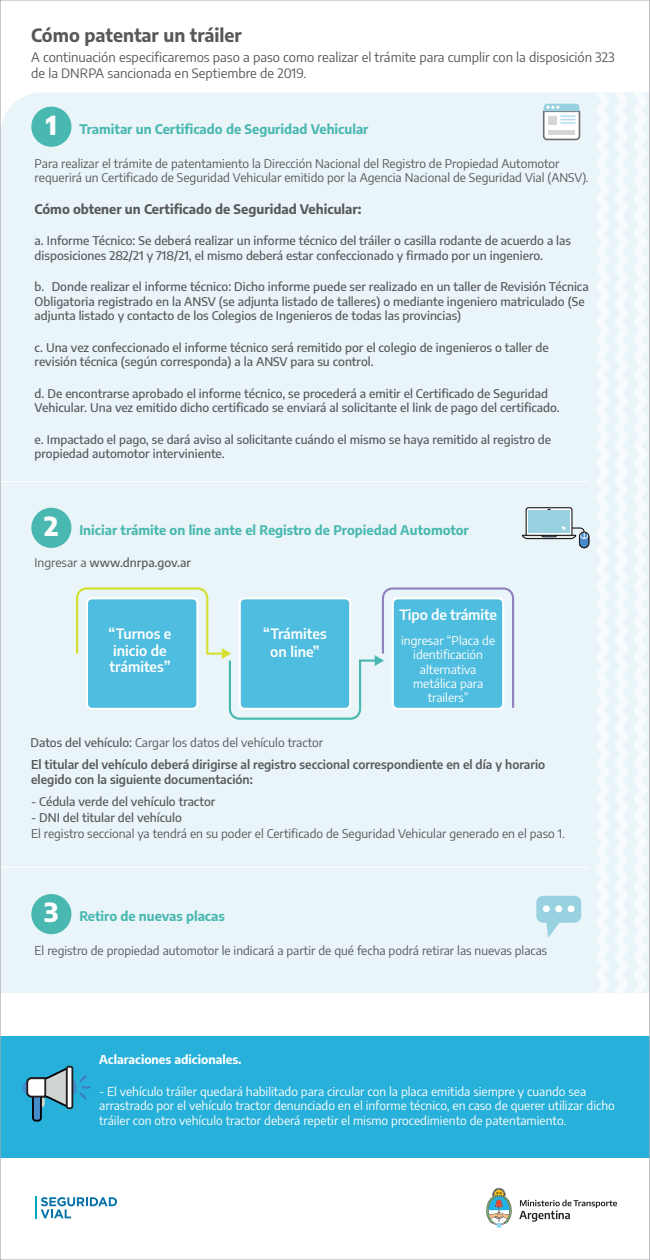
<style>
.page{position:relative;width:650px;height:1260px;background:#fff}
.page>*{position:absolute;margin:0;border:0;box-sizing:border-box;transform-origin:0 0}
.t1{font:700 18px "Encode Sans";color:#57585a}
.t2{font:600 14px/16.8px "Encode Sans";color:#fff}
.t3{font:13px/15.6px "Encode Sans";color:#57585a}
.t4{font:700 13px "Encode Sans";color:#49b8b1}
.t5{font:700 13px "Encode Sans";color:#57585a}
.t6{font:500 12px/14.4px "Encode Sans";color:#57585a}
.t7{font:12px/14.4px "Encode Sans";color:#57585a}
.t8{font:12px/14.4px "Encode Sans";color:#fff}
.t9{font:600 12px/22.1px "Encode Sans";color:#57585a}
.t10{font:700 12px "Encode Sans";color:#fff}
.s1{font-weight:800;font-size:25.9px;color:#fff}
.s2{font-weight:400}
.s3{font-weight:500}
</style>
<div class="page">
<div style="left:1px;top:1036px;width:649px;height:121px;background:#27b0d9"></div>
<div style="left:2px;top:92px;width:594px;height:901px;background:#eaf5f9"></div>
<svg style="left:486px;top:1187px;width:26px;height:41px"></svg>
<svg style="left:519px;top:1199px;width:98px;height:22px"></svg>
<svg style="left:542px;top:104px;width:39px;height:37px"></svg>
<div style="left:596px;top:92px;width:52px;height:901px;background:#f0f7fa"></div>
<hr style="left:2px;top:481px;width:586px;height:1px;background:#fff">
<hr style="left:2px;top:867px;width:586px;height:1px;background:#fff">
<div style="left:31px;top:107px;width:40px;height:40px;background:#49b8b1;border-radius:50%"></div>
<div style="left:31px;top:508px;width:40px;height:40px;background:#49b8b1;border-radius:50%"></div>
<div style="left:31px;top:894px;width:40px;height:40px;background:#49b8b1;border-radius:50%"></div>
<div style="left:579px;top:532px;width:10px;height:16px;background:#458cca;border-radius:5px"></div>
<div style="left:579px;top:532px;width:10px;height:16px;border:1px solid #231f20;border-radius:5px"></div>
<svg style="left:521px;top:507px;width:68px;height:32px;background:#aac7d0"></svg>
<svg style="left:76px;top:587px;width:438px;height:133px;background:#8ad1e5"></svg>
<svg style="left:536px;top:896px;width:45px;height:42px;background:#b5dee9"></svg>
<div style="left:543px;top:905px;width:7px;height:7px;background:#fff;border-radius:50%"></div>
<div style="left:555px;top:905px;width:7px;height:7px;background:#fff;border-radius:50%"></div>
<div style="left:568px;top:905px;width:7px;height:7px;background:#fff;border-radius:50%"></div>
<div style="left:66px;top:1065px;width:7px;height:44px;border:2px solid #231f20;border-radius:2px"></div>
<svg style="left:23px;top:1066px;width:94px;height:153px"></svg>
<h1 class="t1" style="left:31px;top:22px;width:212px">Cómo patentar un tráiler</h1>
<p class="t3" style="left:31px;top:49px;width:585px">A continuación especificaremos paso a paso como realizar el trámite para cumplir con la disposición 323 de la DNRPA sancionada en Septiembre de 2019.</p>
<p class="t4" style="left:46px;top:119px;width:324px"><span class="s1">1</span> Tramitar un Certificado de Seguridad Vehicular</p>
<p class="t7" style="left:35px;top:156px;width:556px">Para realizar el trámite de patentamiento la Dirección Nacional del Registro de Propiedad Automotor requerirá un Certificado de Seguridad Vehicular emitido por la Agencia Nacional de Seguridad Vial (ANSV).</p>
<p class="t5" style="left:35px;top:199px;width:328px">Cómo obtener un Certificado de Seguridad Vehicular:</p>
<p class="t6" style="left:35px;top:233px;width:538px">a. Informe Técnico: Se deberá realizar un informe técnico del tráiler o casilla rodante de acuerdo a las disposiciones 282/21 y 718/21, el mismo deberá estar confeccionado y firmado por un ingeniero.</p>
<p class="t6" style="left:35px;top:279px;width:556px">b. Donde realizar el informe técnico: Dicho informe puede ser realizado en un taller de Revisión Técnica<br>Obligatoria registrado en la ANSV (se adjunta listado de talleres) o mediante ingeniero matriculado (Se adjunta listado y contacto de los Colegios de Ingenieros de todas las provincias)</p>
<p class="t6" style="left:35px;top:339px;width:516px">c. Una vez confeccionado el informe técnico será remitido por el colegio de ingenieros o taller de revisión técnica (según corresponda) a la ANSV para su control.</p>
<p class="t6" style="left:35px;top:385px;width:527px">d. De encontrarse aprobado el informe técnico, se procederá a emitir el Certificado de Seguridad<br>Vehicular. Una vez emitido dicho certificado se enviará al solicitante el link de pago del certificado.</p>
<p class="t6" style="left:35px;top:431px;width:518px">e. Impactado el pago, se dará aviso al solicitante cuándo el mismo se haya remitido al registro de propiedad automotor interviniente.</p>
<p class="t4" style="left:44px;top:520px;width:426px"><span class="s1">2</span> Iniciar trámite on line ante el Registro de Propiedad Automotor</p>
<p class="t6" style="left:35px;top:554px;width:158px"><span class="s2">Ingresar a</span> www.dnrpa.gov.ar</p>
<p class="t2" style="left:109px;top:624px;width:64px">“Turnos e inicio de trámites”</p>
<p class="t2" style="left:263px;top:624px;width:65px;line-height:18.2px;text-align:center">“Trámites on line”</p>
<p class="t2" style="left:399px;top:606px;width:99px">Tipo de trámite</p>
<p class="t8" style="left:401px;top:632px;width:96px;text-align:center">ingresar “Placa de identificación alternativa metálica para trailers”</p>
<p class="t9" style="left:31px;top:731px;width:516px"><span class="s3">Datos del vehículo:</span> <span class="s2">Cargar los datos del vehículo tractor<br></span>El titular del vehículo deberá dirigirse al registro seccional correspondiente en el día y horario</p>
<p class="t9" style="left:31px;top:767px;width:223px">elegido con la siguiente documentación:</p>
<p class="t6" style="left:31px;top:793px;width:186px">- Cédula verde del vehículo tractor</p>
<p class="t6" style="left:31px;top:809px;width:152px">- DNI del titular del vehículo</p>
<p class="t7" style="left:31px;top:825px;width:535px">El registro seccional ya tendrá en su poder el Certificado de Seguridad Vehicular generado en el paso 1.</p>
<p class="t4" style="left:44px;top:906px;width:182px"><span class="s1">3</span> Retiro de nuevas placas</p>
<p class="t7" style="left:35px;top:942px;width:514px">El registro de propiedad automotor le indicará a partir de qué fecha podrá retirar las nuevas placas</p>
<p class="t10" style="left:99px;top:1050px;width:144px">Aclaraciones adicionales.</p>
<p class="t8" style="left:99px;top:1083px;width:517px">- El vehículo tráiler quedará habilitado para circular con la placa emitida siempre y cuando sea arrastrado por el vehículo tractor denunciado en el informe técnico, en caso de querer utilizar dicho tráiler con otro vehículo tractor deberá repetir el mismo procedimiento de patentamiento.</p>
</div>
